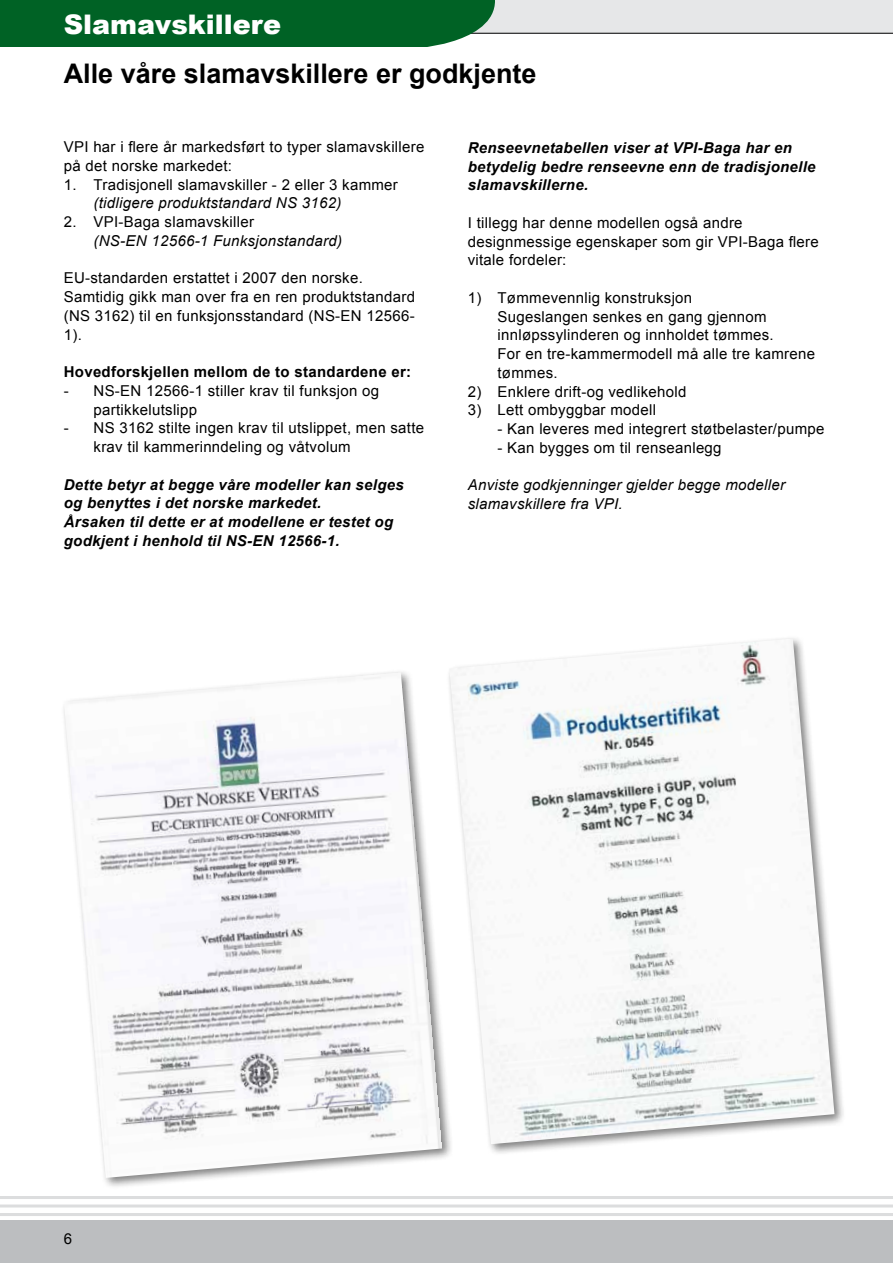
<style>
.page{position:relative;width:893px;height:1263px;background:#fff}
.page>*{position:absolute;margin:0;border:0;box-sizing:border-box;transform-origin:0 0}
.t1{font:700 27px "Arial";color:#000}
.t2{font:900 27px "Arial";color:#fff}
.t3{font:15px/18.8px "Arial";letter-spacing:.02em;color:#000}
.t4{font:italic 700 15px/18.8px "Arial";letter-spacing:.02em;color:#000}
.t5{font:italic 15px/18.8px "Arial";letter-spacing:.02em;color:#000}
.t6{font:700 15px "Arial";letter-spacing:.02em;color:#000}
</style>
<div class="page">
<div style="left:0;top:1220px;width:893px;height:43px;background:#bcbec0"></div>
<hr style="left:0;top:1213px;width:893px;height:3px;background:#dcddde">
<hr style="left:0;top:1204px;width:893px;height:3px;background:#dcddde">
<hr style="left:0;top:1196px;width:893px;height:3px;background:#dcddde">
<div style="left:0;top:0;width:893px;height:34px;background:#e6e7e8"></div>
<hr style="left:0;top:33px;width:893px;height:1px;background:#000">
<div style="left:0;top:0;width:511px;height:46px;background:#006225"></div>
<div style="left:60px;top:669px;width:395px;height:521px;background:#000;opacity:.5"></div>
<img style="left:64px;top:672px;width:378px;height:506px">
<div style="left:446px;top:635px;width:400px;height:521px;background:#000;opacity:.5"></div>
<img style="left:449px;top:638px;width:385px;height:506px">
<h1 class="t2" style="left:64px;top:4px;width:219px">Slamavskillere</h1>
<h1 class="t1" style="left:64px;top:56px;width:474px">Alle våre slamavskillere er godkjente</h1>
<p class="t3" style="left:64px;top:138px;width:362px">VPI har i flere år markedsført to typer slamavskillere på det norske markedet:</p>
<p class="t3" style="left:64px;top:175px;width:336px">1. Tradisjonell slamavskiller - 2 eller 3 kammer</p>
<p class="t5" style="left:94px;top:194px;width:249px">(tidligere produktstandard NS 3162)</p>
<p class="t3" style="left:64px;top:213px;width:192px">2. VPI-Baga slamavskiller</p>
<p class="t5" style="left:94px;top:231px;width:250px">(NS-EN 12566-1 Funksjonstandard)</p>
<p class="t3" style="left:64px;top:269px;width:353px">EU-standarden erstattet i 2007 den norske.<br>Samtidig gikk man over fra en ren produktstandard (NS 3162) til en funksjonsstandard (NS-EN 12566- 1).</p>
<p class="t6" style="left:64px;top:362px;width:349px">Hovedforskjellen mellom de to standardene er:</p>
<p class="t3" style="left:94px;top:381px;width:287px;text-indent:-30px">- NS-EN 12566-1 stiller krav til funksjon og partikkelutslipp</p>
<p class="t3" style="left:94px;top:419px;width:332px;text-indent:-30px">- NS 3162 stilte ingen krav til utslippet, men satte krav til kammerinndeling og våtvolum</p>
<p class="t4" style="left:64px;top:475px;width:341px">Dette betyr at begge våre modeller kan selges og benyttes i det norske markedet.<br>Årsaken til dette er at modellene er testet og godkjent i henhold til NS-EN 12566-1.</p>
<p class="t4" style="left:468px;top:139px;width:349px">Renseevnetabellen viser at VPI-Baga har en betydelig bedre renseevne enn de tradisjonelle slamavskillerne.</p>
<p class="t3" style="left:468px;top:213px;width:353px">I tillegg har denne modellen også andre designmessige egenskaper som gir VPI-Baga flere vitale fordeler:</p>
<p class="t3" style="left:497px;top:288px;width:319px;text-indent:-30px">1) Tømmevennlig konstruksjon<br>Sugeslangen senkes en gang gjennom innløpssylinderen og innholdet tømmes.<br>For en tre-kammermodell må alle tre kamrene tømmes.</p>
<p class="t3" style="left:468px;top:382px;width:220px">2) Enklere drift-og vedlikehold</p>
<p class="t3" style="left:468px;top:401px;width:190px">3) Lett ombyggbar modell</p>
<p class="t3" style="left:497px;top:420px;width:328px">- Kan leveres med integrert støtbelaster/pumpe</p>
<p class="t3" style="left:497px;top:438px;width:226px">- Kan bygges om til renseanlegg</p>
<p class="t5" style="left:468px;top:476px;width:319px">Anviste godkjenninger gjelder begge modeller slamavskillere fra VPI.</p>
<p class="t3" style="left:64px;top:1230px;width:10px">6</p>
</div>
